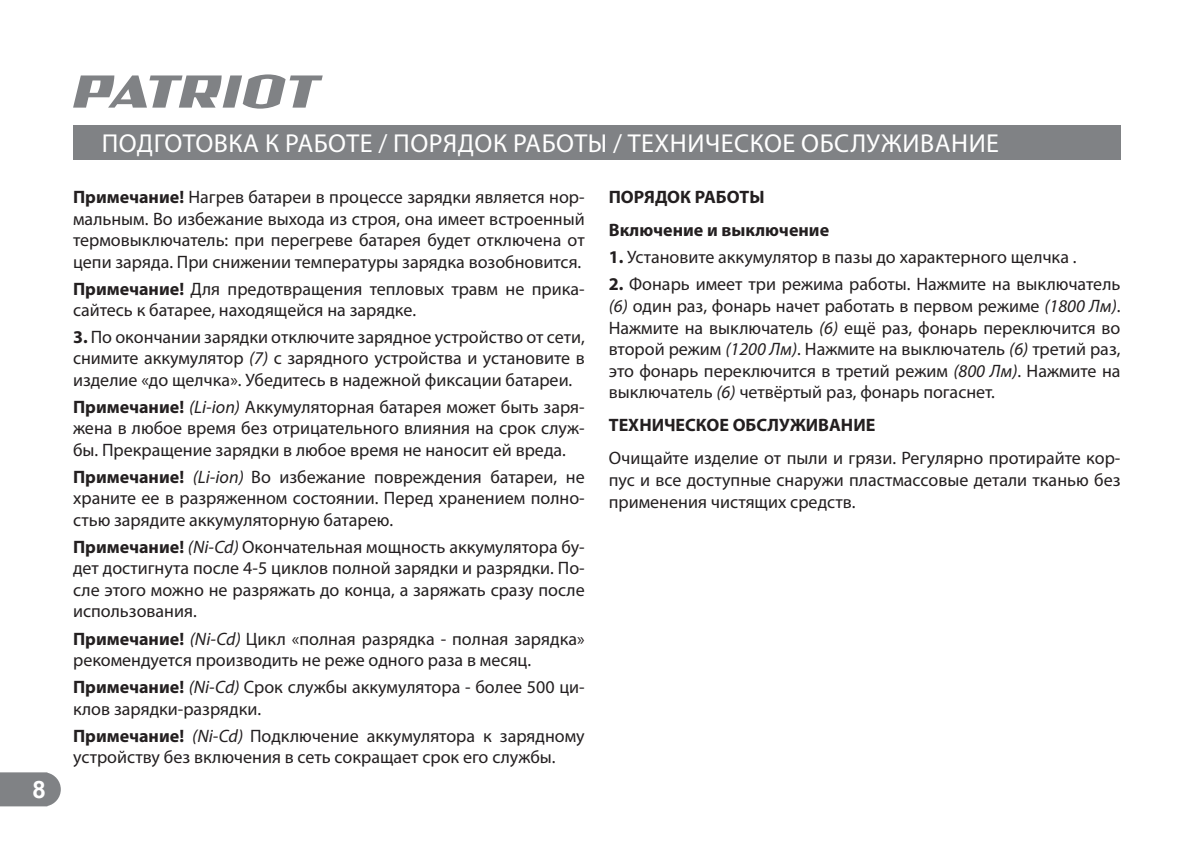
<style>
.page{position:relative;width:1194px;height:844px;background:#fff}
.page>*{position:absolute;margin:0;border:0;box-sizing:border-box;transform-origin:0 0}
.t1{font:26px "Myriad Pro";letter-spacing:.02em;color:#fff}
.t2{font:700 24px "Arial";color:#fff}
.t3{font:18px/21.6px "Myriad Pro";color:#231f20;text-align:justify}
.t4{font:700 18px/33px "Myriad Pro";color:#231f20}
.s1{font-weight:700}
.s2{font-style:italic}
</style>
<div class="page">
<svg style="left:0;top:772px;width:61px;height:34px;background:#898a8d"></svg>
<svg style="left:73px;top:74px;width:249px;height:35px"></svg>
<div style="left:73px;top:125px;width:1047px;height:34px;background:#808285"></div>
<h2 class="t2" style="left:32px;top:773px;width:15px">8</h2>
<h1 class="t1" style="left:102px;top:127px;width:898px">ПОДГОТОВКА К РАБОТЕ / ПОРЯДОК РАБОТЫ / ТЕХНИЧЕСКОЕ ОБСЛУЖИВАНИЕ</h1>
<p class="t3" style="left:73px;top:186px;width:513px"><span class="s1">Примечание!</span> Нагрев батареи в процессе зарядки является нор&shy;мальным. Во избежание выхода из строя, она имеет встроенный термовыключатель: при перегреве батарея будет отключена от цепи заряда. При снижении температуры зарядка возобновится.</p>
<p class="t3" style="left:73px;top:277px;width:513px"><span class="s1">Примечание!</span> Для предотвращения тепловых травм не прика&shy;сайтесь к батарее, находящейся на зарядке.</p>
<p class="t3" style="left:73px;top:326px;width:513px"><span class="s1">3.</span> По окончании зарядки отключите зарядное устройство от сети, снимите аккумулятор <span class="s2">(7)</span> с зарядного устройства и установите в изделие «до щелчка». Убедитесь в надежной фиксации батареи.</p>
<p class="t3" style="left:73px;top:396px;width:513px"><span class="s1">Примечание!</span> <span class="s2">(Li-ion)</span> Аккумуляторная батарея может быть заря&shy;жена в любое время без отрицательного влияния на срок служ&shy;бы. Прекращение зарядки в любое время не наносит ей вреда.</p>
<p class="t3" style="left:73px;top:465px;width:513px"><span class="s1">Примечание!</span> <span class="s2">(Li-ion)</span> Во избежание повреждения батареи, не храните ее в разряженном состоянии. Перед хранением полно&shy;стью зарядите аккумуляторную батарею.</p>
<p class="t3" style="left:73px;top:535px;width:513px"><span class="s1">Примечание!</span> <span class="s2">(Ni-Cd)</span> Окончательная мощность аккумулятора бу&shy;дет достигнута после 4-5 циклов полной зарядки и разрядки. По&shy;сле этого можно не разряжать до конца, а заряжать сразу после использования.</p>
<p class="t3" style="left:73px;top:627px;width:513px"><span class="s1">Примечание!</span> <span class="s2">(Ni-Cd)</span> Цикл «полная разрядка - полная зарядка» рекомендуется производить не реже одного раза в месяц.</p>
<p class="t3" style="left:73px;top:676px;width:513px"><span class="s1">Примечание!</span> <span class="s2">(Ni-Cd)</span> Срок службы аккумулятора - более 500 ци&shy;клов зарядки-разрядки.</p>
<p class="t3" style="left:73px;top:725px;width:513px"><span class="s1">Примечание!</span> <span class="s2">(Ni-Cd)</span> Подключение аккумулятора к зарядному устройству без включения в сеть сокращает срок его службы.</p>
<p class="t4" style="left:608px;top:181px;width:222px">ПОРЯДОК РАБОТЫ<br>Включение и выключение</p>
<p class="t3" style="left:608px;top:246px;width:469px"><span class="s1">1.</span> Установите аккумулятор в пазы до характерного щелчка .</p>
<p class="t3" style="left:608px;top:273px;width:513px"><span class="s1">2.</span> Фонарь имеет три режима работы. Нажмите на выключатель <span class="s2">(6)</span> один раз, фонарь начет работать в первом режиме <span class="s2">(1800 Лм)</span>.<br>Нажмите на выключатель <span class="s2">(6)</span> ещё раз, фонарь переключится во второй режим <span class="s2">(1200 Лм)</span>. Нажмите на выключатель <span class="s2">(6)</span> третий раз, это фонарь переключится в третий режим <span class="s2">(800 Лм)</span>. Нажмите на выключатель <span class="s2">(6)</span> четвёртый раз, фонарь погаснет.</p>
<p class="t4" style="left:608px;top:409px;width:268px">ТЕХНИЧЕСКОЕ ОБСЛУЖИВАНИЕ</p>
<p class="t3" style="left:608px;top:447px;width:513px">Очищайте изделие от пыли и грязи. Регулярно протирайте кор&shy;пус и все доступные снаружи пластмассовые детали тканью без применения чистящих средств.</p>
</div>
